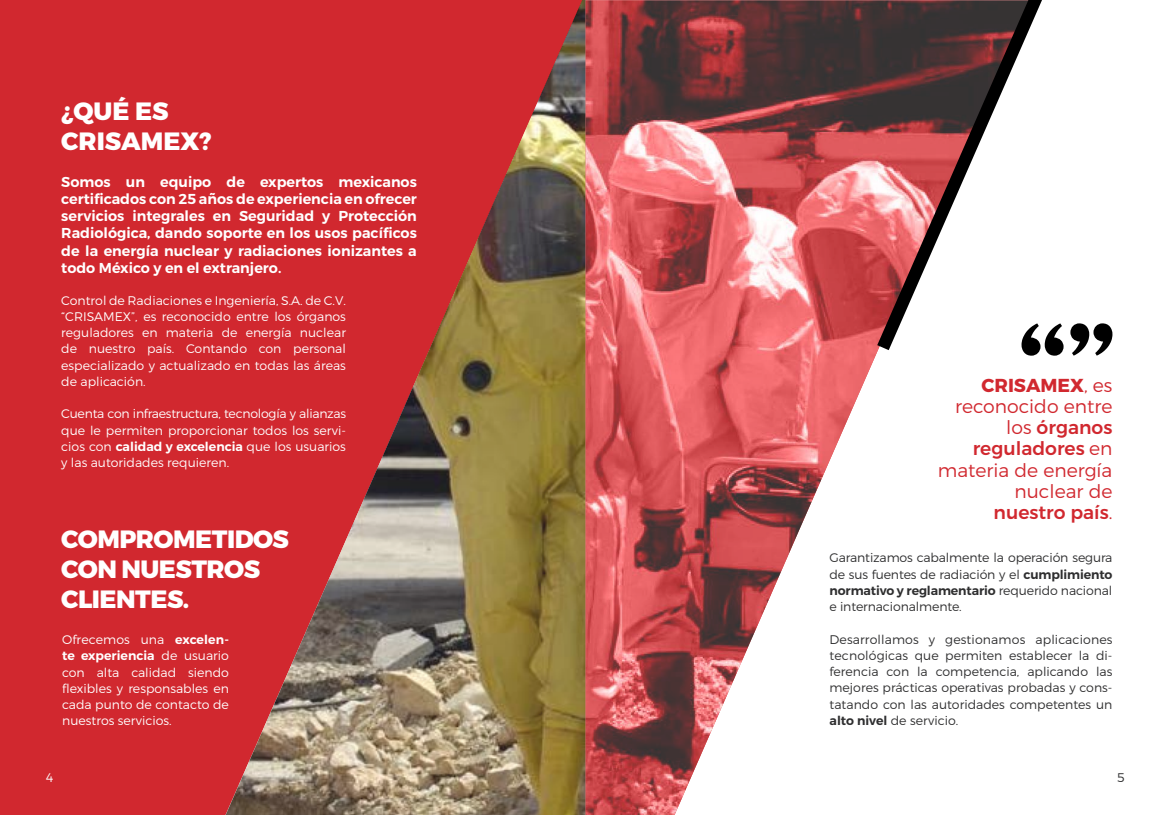
<style>
.page{position:relative;width:1170px;height:815px;background:#fff}
.page>*{position:absolute;margin:0;border:0;box-sizing:border-box;transform-origin:0 0}
.t1{font:800 25px/30px "Montserrat";letter-spacing:-.02em;color:#fff}
.t2{font:800 25px/30px "Montserrat";color:#fff}
.t3{font:300 18.75px/21.2px "Montserrat";color:#d1282f;text-align:right}
.t4{font:600 14.38px/17.2px "Montserrat";color:#fff;text-align:justify}
.t5{font:300 12.5px/16.2px "Montserrat";color:#fff;text-align:justify}
.t6{font:300 12.5px/16.2px "Montserrat";letter-spacing:-.01em;color:#2e2e2f;text-align:justify}
.s1{font-weight:600}
.s2{font-weight:700}
.s3{font-weight:500}
</style>
<div class="page">
<div style="left:0;top:0;width:225px;height:815px;background:#d1282f"></div>
<img style="left:225px;top:0;width:360px;height:815px">
<svg style="left:585px;top:0;width:287px;height:815px"></svg>
<svg style="left:866px;top:0;width:176px;height:364px"></svg>
<svg style="left:1021px;top:323px;width:42px;height:33px"></svg>
<svg style="left:1070px;top:323px;width:42px;height:33px"></svg>
<h1 class="t2" style="left:61px;top:96px;width:152px">¿QUÉ ES<br>CRISAMEX?</h1>
<p class="t4" style="left:61px;top:173px;width:357px">Somos un equipo de expertos mexicanos certificados con 25 años de experiencia en ofrecer servicios integrales en Seguridad y Protección Radiológica, dando soporte en los usos pacíficos de la energía nuclear y radiaciones ionizantes a todo México y en el extranjero.</p>
<p class="t5" style="left:61px;top:292px;width:286px">Control de Radiaciones e Ingeniería, S.A. de C.V. “CRISAMEX”, es reconocido entre los órganos reguladores en materia de energía nuclear de nuestro país. Contando con personal especializado y actualizado en todas las áreas de aplicación.</p>
<p class="t5" style="left:61px;top:406px;width:286px">Cuenta con infraestructura, tecnología y alianzas que le permiten proporcionar todos los servi&shy;cios con <span class="s1">calidad y excelencia</span> que los usuarios y las autoridades requieren.</p>
<h1 class="t1" style="left:61px;top:525px;width:228px">COMPROMETIDOS<br>CON NUESTROS<br>CLIENTES.</h1>
<p class="t5" style="left:62px;top:631px;width:168px">Ofrecemos una <span class="s1">excelen&shy;te experiencia</span> de usuario con alta calidad siendo flexibles y responsables en cada punto de contacto de nuestros servicios.</p>
<h2 class="t3" style="left:937px;top:374px;width:176px"><span class="s2">CRISAMEX</span>, es reconocido entre los <span class="s3">órganos reguladores</span> en materia de energía nuclear de <span class="s3">nuestro país</span>.</h2>
<p class="t6" style="left:829px;top:549px;width:284px">Garantizamos cabalmente la operación segura de sus fuentes de radiación y el <span class="s1">cumplimiento normativo y reglamentario</span> requerido nacional e internacionalmente.</p>
<p class="t6" style="left:829px;top:631px;width:284px">Desarrollamos y gestionamos aplicaciones tecnológicas que permiten establecer la di&shy;ferencia con la competencia, aplicando las mejores prácticas operativas probadas y cons&shy;tatando con las autoridades competentes un <span class="s1">alto nivel</span> de servicio.</p>
<p class="t5" style="left:46px;top:769px;width:9px">4</p>
<p class="t6" style="left:1117px;top:769px;width:9px">5</p>
</div>
